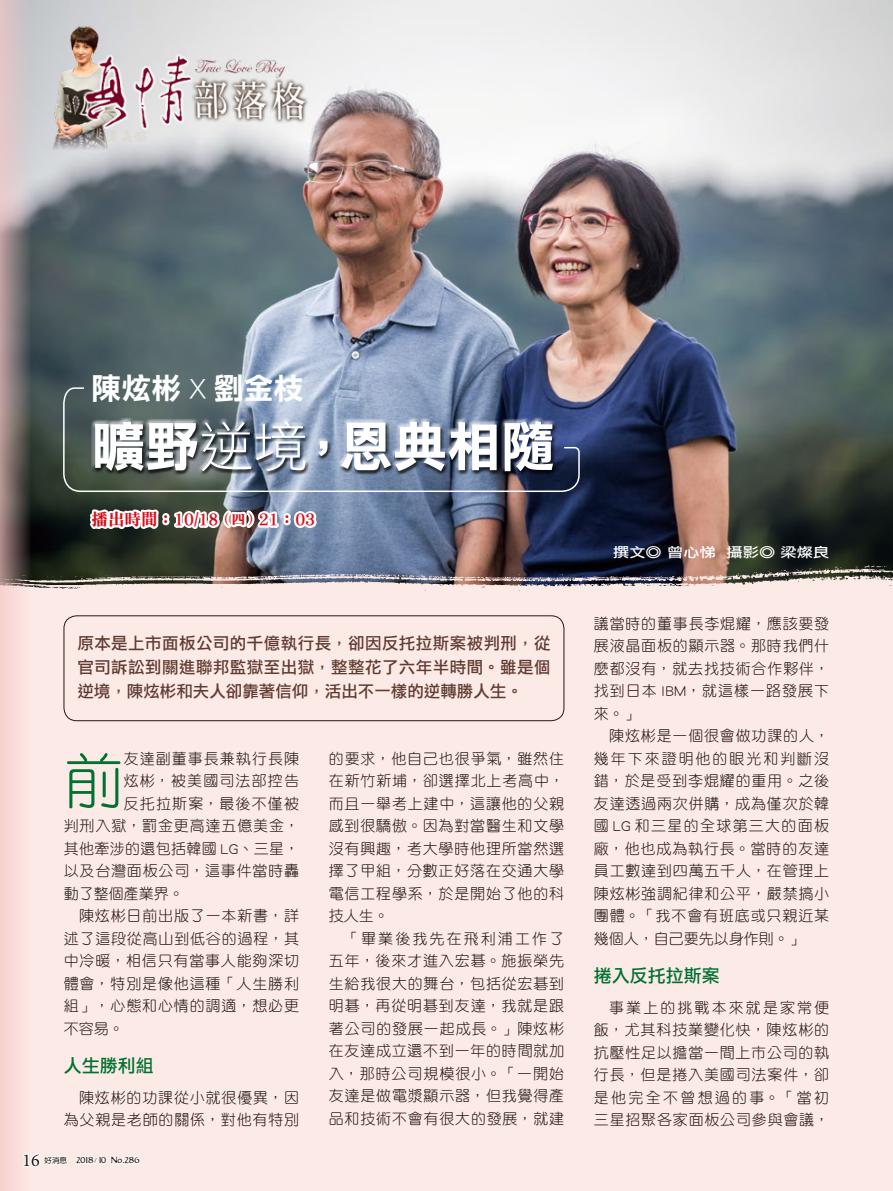
<style>
.page{position:relative;width:893px;height:1191px;background:#fff}
.page>*{position:absolute;margin:0;border:0;box-sizing:border-box;transform-origin:0 0}
.t1{font:60px "DF Yuan Std W3";color:#007130}
.t2{font:54px "DF Li Hei Std W7";color:#fff}
.t3{font:30px "DF Li Hei Std W7";color:#fff}
.t4{font:18px "DF Li Hei Std W5";color:#007130}
.t5{font:18px "Minion Pro";color:#221815}
.t6{font:16.5px/24px "DF Li Hei Std W5";color:#613c31;text-align:justify}
.t7{font:16.5px "DF Li Song Std W7";color:#d80c18}
.t8{font:15px/22.5px "DF Yuan Std W3";letter-spacing:.055em;color:#221815;text-align:justify}
.t9{font:15px "DF Yuan Std W3";letter-spacing:.075em;color:#221815}
.t10{font:15px "DF Yuan Std W3";letter-spacing:.02em;color:#221815}
.t11{font:15px "DF Yuan Std W3";color:#221815}
.t12{font:13.5px "DF Li Hei Std W5";color:#fff;scale:1.2 1}
.t13{font:13.5px "DF Chu Std W4";color:#dbd6c4}
.t14{font:9px "Bastard";color:#221815}
.s1{font-family:"DF Li Hei Std W3"}
.s2{font-size:13.5px}
.s3{font-family:"DF Yuan Std W7";font-size:7.5px}
.s4{font-size:6px}
</style>
<div class="page">
<img style="left:31px;top:0;width:862px;height:564px">
<div style="left:0;top:591px;width:893px;height:600px;background:#fceae7"></div>
<img style="left:52px;top:23px;width:65px;height:128px">
<img style="left:83px;top:41px;width:227px;height:102px">
<img style="left:31px;top:564px;width:862px;height:27px">
<svg style="left:0;top:0;width:31px;height:1191px"></svg>
<svg style="left:22px;top:1151px;width:46px;height:21px"></svg>
<svg style="left:76px;top:1156px;width:64px;height:8px"></svg>
<svg style="left:84px;top:493px;width:236px;height:41px"></svg>
<div style="left:64px;top:615px;width:500px;height:106px;border:1px solid #221815;border-radius:13px"></div>
<img style="left:62px;top:386px;width:518px;height:107px">
<p class="t13" style="left:107px;top:129px;width:42px">夏嘉璐</p>
<h3 class="t3" style="left:92px;top:371px;width:214px">陳炫彬 <span class="s1">X</span> 劉金枝</h3>
<h2 class="t2" style="left:92px;top:417px;width:465px">曠野<span class="s1">逆境</span>，恩典相隨</h2>
<p class="t7" style="left:92px;top:510px;width:225px">播出時間：10/18<span class="s2">（四）</span>21：03</p>
<p class="t6" style="left:77px;top:631px;width:475px">原本是上市面板公司的千億執行長，卻因反托拉斯案被判刑，從官司訴訟到關進聯邦監獄至出獄，整整花了六年半時間。雖是個逆境，陳炫彬和夫人卻靠著信仰，活出不一樣的逆轉勝人生。</p>
<h1 class="t1" style="left:64px;top:748px;width:61px">前</h1>
<p class="t8" style="left:124px;top:746px;width:177px">友達副董事長兼執行長陳</p>
<p class="t9" style="left:124px;top:772px;width:177px">炫彬，被美國司法部控告</p>
<p class="t9" style="left:124px;top:795px;width:177px">反托拉斯案，最後不僅被</p>
<p class="t8" style="left:64px;top:814px;width:237px">判刑入獄，罰金更高達五億美金，</p>
<p class="t10" style="left:64px;top:840px;width:237px">其他牽涉的還包括韓國 LG、三星，</p>
<p class="t8" style="left:64px;top:859px;width:237px">以及台灣面板公司，這事件當時轟</p>
<p class="t11" style="left:64px;top:885px;width:121px">動了整個產業界。</p>
<p class="t8" style="left:79px;top:904px;width:221px">陳炫彬日前出版了一本新書，詳</p>
<p class="t8" style="left:64px;top:926px;width:237px">述了這段從高山到低谷的過程，其</p>
<p class="t8" style="left:64px;top:949px;width:237px">中冷暖，相信只有當事人能夠深切</p>
<p class="t8" style="left:64px;top:971px;width:237px">體會，特別是像他這種「人生勝利</p>
<p class="t8" style="left:64px;top:994px;width:237px">組」，心態和心情的調適，想必更</p>
<p class="t8" style="left:64px;top:1016px;width:61px">不容易。</p>
<p class="t4" style="left:64px;top:1055px;width:91px">人生勝利組</p>
<p class="t8" style="left:64px;top:1086px;width:237px;text-align:right">陳炫彬的功課從小就很優異，因為父親是老師的關係，對他有特別</p>
<p class="t5" style="left:22px;top:1147px;width:19px">16</p>
<p class="t14" style="left:45px;top:1155px;width:96px"><span class="s3">好消息</span> 2018 <span class="s4">/</span> 10 No.286</p>
<p class="t8" style="left:329px;top:746px;width:237px">的要求，他自己也很爭氣，雖然住在新竹新埔，卻選擇北上考高中，而且一舉考上建中，這讓他的父親感到很驕傲。因為對當醫生和文學沒有興趣，考大學時他理所當然選擇了甲組，分數正好落在交通大學電信工程學系，於是開始了他的科技人生。</p>
<p class="t8" style="left:329px;top:926px;width:237px;text-indent:15px">「畢業後我先在飛利浦工作了五年，後來才進入宏碁。施振榮先生給我很大的舞台，包括從宏碁到明碁，再從明碁到友達，我就是跟著公司的發展一起成長。」陳炫彬在友達成立還不到一年的時間就加入，那時公司規模很小。「一開始友達是做電漿顯示器，但我覺得產品和技術不會有很大的發展，就建</p>
<p class="t12" style="left:613px;top:545px;width:181px">撰文◎ 曾心悌 攝影◎ 梁燦良</p>
<p class="t8" style="left:594px;top:611px;width:237px">議當時的董事長李焜耀，應該要發展液晶面板的顯示器。那時我們什麼都沒有，就去找技術合作夥伴，找到日本 IBM，就這樣一路發展下來。」</p>
<p class="t8" style="left:594px;top:724px;width:237px;text-indent:15px">陳炫彬是一個很會做功課的人，幾年下來證明他的眼光和判斷沒錯，於是受到李焜耀的重用。之後友達透過兩次併購，成為僅次於韓國 LG 和三星的全球第三大的面板廠，他也成為執行長。當時的友達員工數達到四萬五千人，在管理上陳炫彬強調紀律和公平，嚴禁搞小團體。「我不會有班底或只親近某幾個人，自己要先以身作則。」</p>
<p class="t4" style="left:594px;top:965px;width:127px">捲入反托拉斯案</p>
<p class="t8" style="left:594px;top:996px;width:237px;text-indent:15px">事業上的挑戰本來就是家常便飯，尤其科技業變化快，陳炫彬的抗壓性足以擔當一間上市公司的執行長，但是捲入美國司法案件，卻是他完全不曾想過的事。「當初三星招聚各家面板公司參與會議，</p>
</div>
